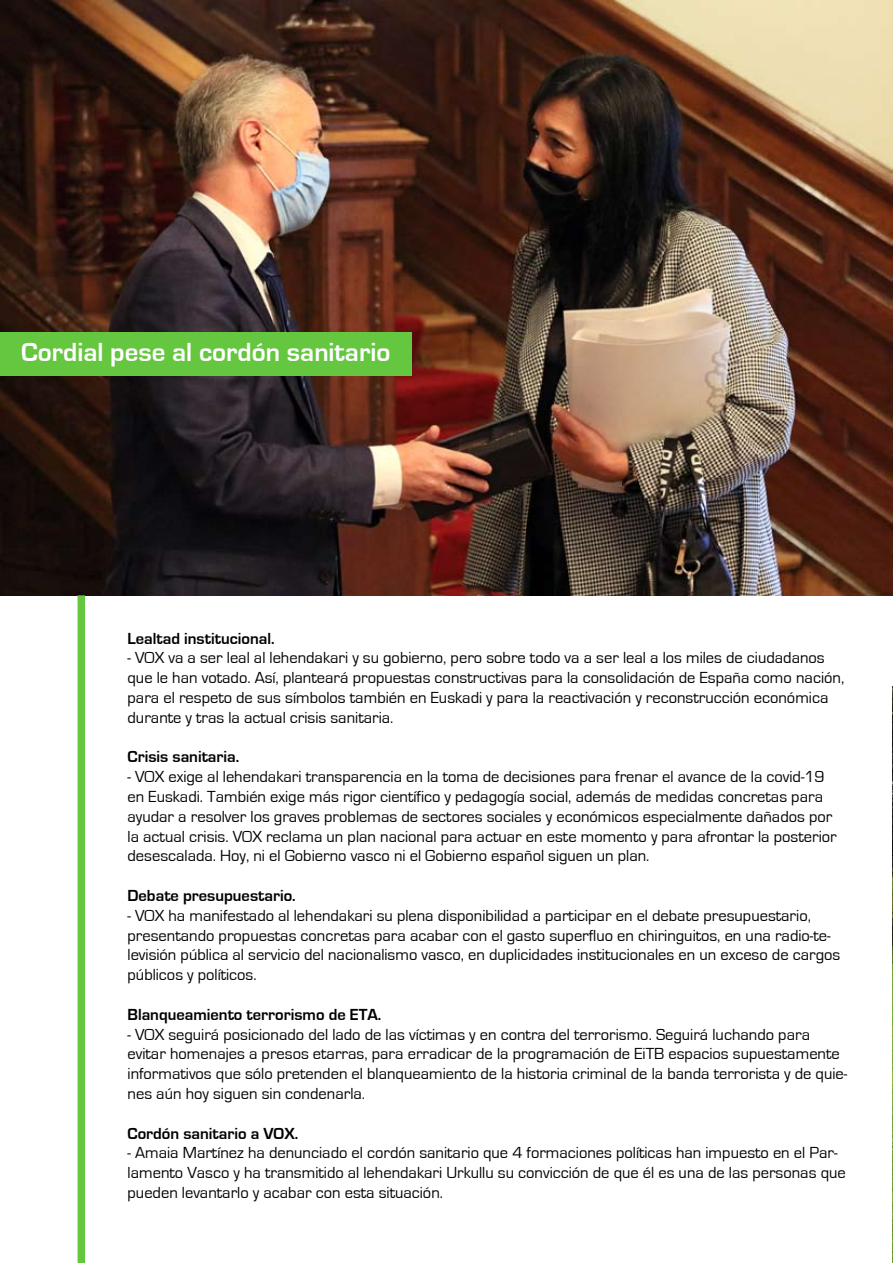
<style>
.page{position:relative;width:893px;height:1263px;background:#fff}
.page>*{position:absolute;margin:0;border:0;box-sizing:border-box;transform-origin:0 0}
.t1{font:700 27px "Eurostile";color:#fff}
.t2{font:16.5px/19.8px "Eurostile";color:#000}
.t3{font:700 16.5px "Eurostile";color:#000}
</style>
<div class="page">
<img style="left:0;top:0;width:893px;height:595px">
<div style="left:78px;top:595px;width:7px;height:668px;background:#65c63f"></div>
<img style="left:892px;top:686px;width:1px;height:577px">
<div style="left:0;top:332px;width:411px;height:44px;background:#65c63f"></div>
<h1 class="t1" style="left:21px;top:337px;width:371px">Cordial pese al cordón sanitario</h1>
<p class="t3" style="left:128px;top:629px;width:149px">Lealtad institucional.</p>
<p class="t2" style="left:128px;top:648px;width:718px">- VOX va a ser leal al lehendakari y su gobierno, pero sobre todo va a ser leal a los miles de ciudadanos que le han votado. Así, planteará propuestas constructivas para la consolidación de España como nación, para el respeto de sus símbolos también en Euskadi y para la reactivación y reconstrucción económica durante y tras la actual crisis sanitaria.</p>
<p class="t3" style="left:128px;top:748px;width:113px">Crisis sanitaria.</p>
<p class="t2" style="left:128px;top:767px;width:711px">- VOX exige al lehendakari transparencia en la toma de decisiones para frenar el avance de la covid-19 en Euskadi. También exige más rigor científico y pedagogía social, además de medidas concretas para ayudar a resolver los graves problemas de sectores sociales y económicos especialmente dañados por la actual crisis. VOX reclama un plan nacional para actuar en este momento y para afrontar la posterior desescalada. Hoy, ni el Gobierno vasco ni el Gobierno español siguen un plan.</p>
<p class="t3" style="left:128px;top:886px;width:170px">Debate presupuestario.</p>
<p class="t2" style="left:128px;top:906px;width:714px">- VOX ha manifestado al lehendakari su plena disponibilidad a participar en el debate presupuestario, presentando propuestas concretas para acabar con el gasto superfluo en chiringuitos, en una radio-te&shy;levisión pública al servicio del nacionalismo vasco, en duplicidades institucionales en un exceso de cargos públicos y políticos.</p>
<p class="t3" style="left:128px;top:1005px;width:255px">Blanqueamiento terrorismo de ETA.</p>
<p class="t2" style="left:128px;top:1024px;width:721px">- VOX seguirá posicionado del lado de las víctimas y en contra del terrorismo. Seguirá luchando para evitar homenajes a presos etarras, para erradicar de la programación de EiTB espacios supuestamente informativos que sólo pretenden el blanqueamiento de la historia criminal de la banda terrorista y de quie&shy;nes aún hoy siguen sin condenarla.</p>
<p class="t3" style="left:128px;top:1124px;width:172px">Cordón sanitario a VOX.</p>
<p class="t2" style="left:128px;top:1143px;width:720px">- Amaia Martínez ha denunciado el cordón sanitario que 4 formaciones políticas han impuesto en el Par&shy;lamento Vasco y ha transmitido al lehendakari Urkullu su convicción de que él es una de las personas que pueden levantarlo y acabar con esta situación.</p>
</div>
